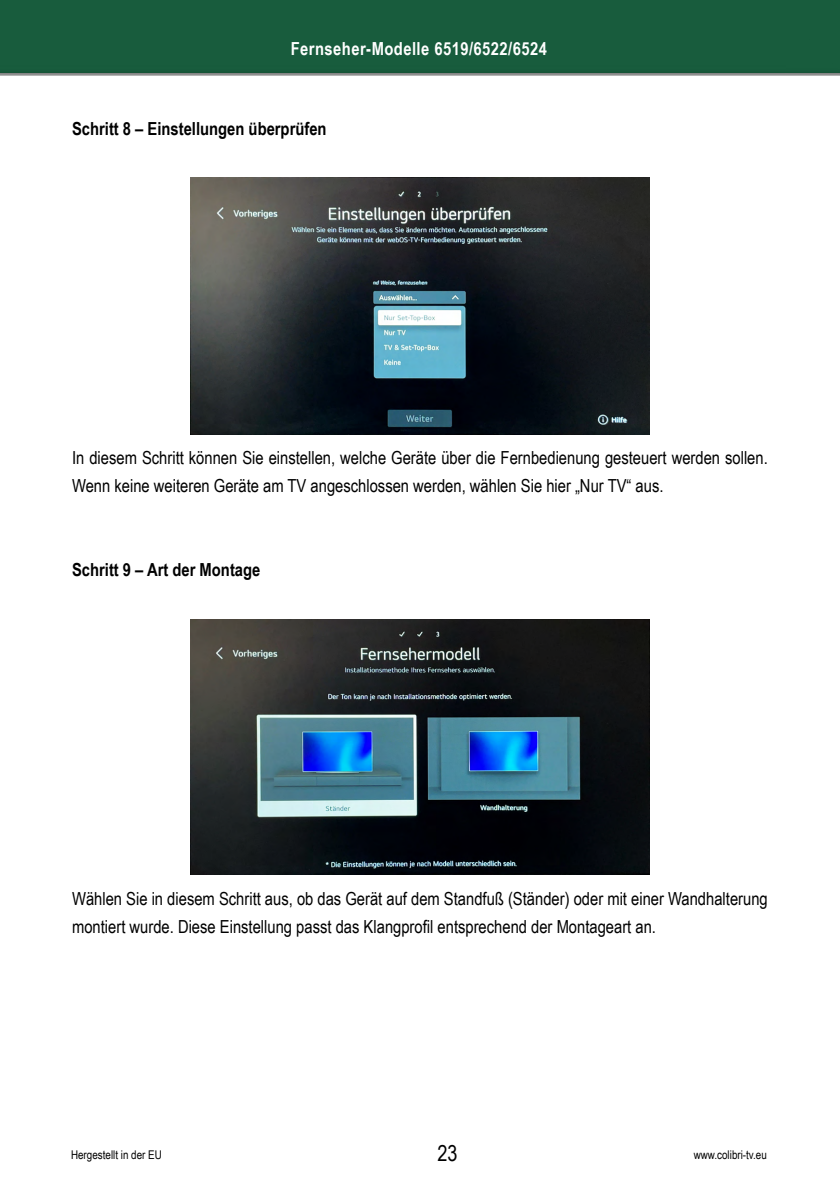
<style>
.page{position:relative;width:840px;height:1191px;background:#fff}
.page>*{position:absolute;margin:0;border:0;box-sizing:border-box;transform-origin:0 0}
.t1{font:22px "Arial Narrow";color:#000}
.t2{font:18px/28px "Arial Narrow";color:#000}
.t3{font:700 18px "Arial Narrow";color:#000}
.t4{font:700 18px "Arial Narrow";letter-spacing:.025em;color:#fff}
.t5{font:12px "Arial Narrow";color:#000}
</style>
<div class="page">
<div style="left:0;top:0;width:839px;height:76px;background:#8f8f8f"></div>
<div style="left:0;top:0;width:839px;height:74px;background:#185c3d"></div>
<img style="left:190px;top:178px;width:459px;height:256px">
<img style="left:190px;top:619px;width:459px;height:255px">
<p class="t4" style="left:290px;top:35px;width:257px">Fernseher-Modelle 6519/6522/6524</p>
<p class="t3" style="left:72px;top:115px;width:256px">Schritt 8 – Einstellungen überprüfen</p>
<p class="t2" style="left:72px;top:443px;width:696px">In diesem Schritt können Sie einstellen, welche Geräte über die Fernbedienung gesteuert werden sollen.<br>Wenn keine weiteren Geräte am TV angeschlossen werden, wählen Sie hier „Nur TV“ aus.</p>
<p class="t3" style="left:72px;top:556px;width:190px">Schritt 9 – Art der Montage</p>
<p class="t2" style="left:72px;top:884px;width:696px">Wählen Sie in diesem Schritt aus, ob das Gerät auf dem Standfuß (Ständer) oder mit einer Wandhalterung montiert wurde. Diese Einstellung passt das Klangprofil entsprechend der Montageart an.</p>
<p class="t5" style="left:71px;top:1145px;width:92px">Hergestellt in der EU</p>
<p class="t1" style="left:437px;top:1137px;width:22px">23</p>
<p class="t5" style="left:693px;top:1145px;width:75px">www.colibri-tv.eu</p>
</div>
